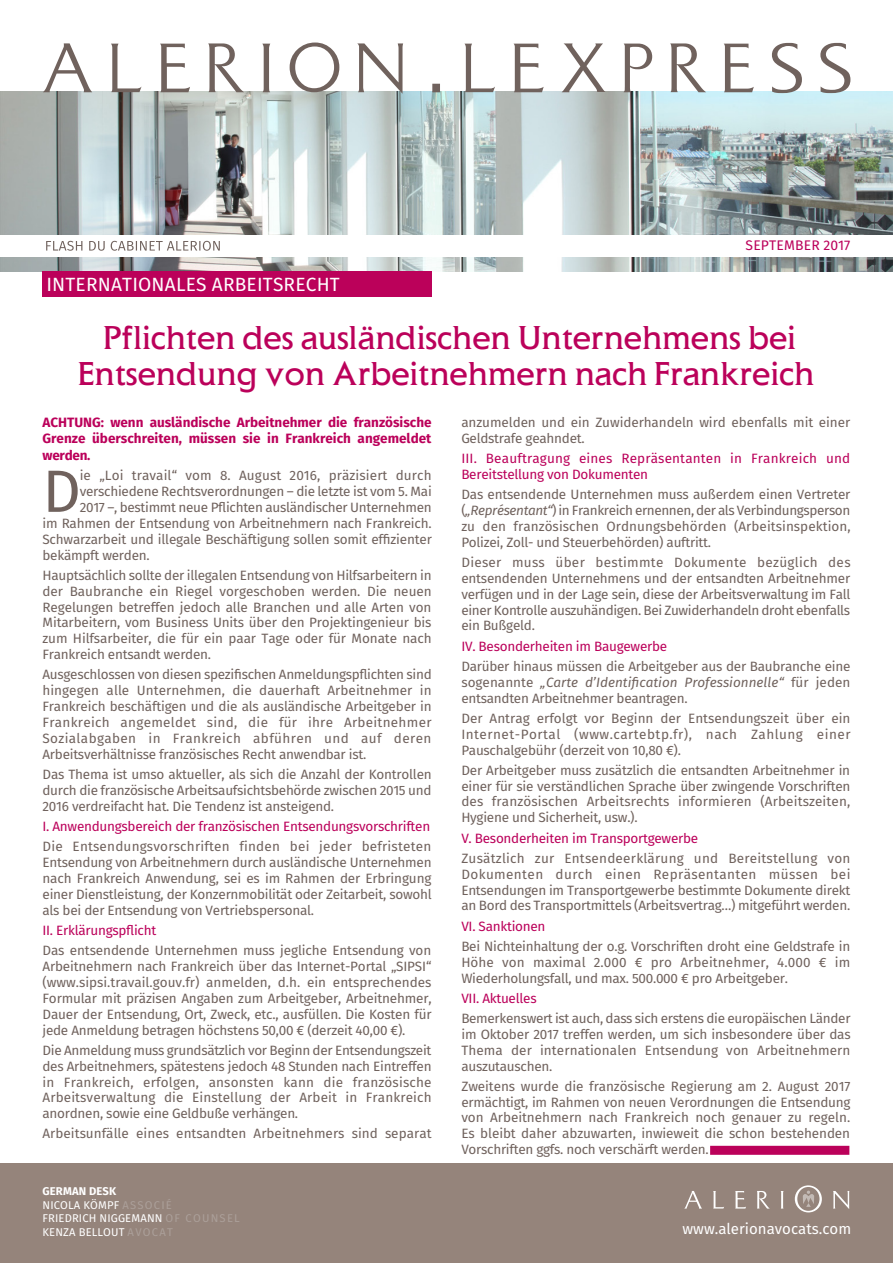
<style>
.page{position:relative;width:893px;height:1263px;background:#fff}
.page>*{position:absolute;margin:0;border:0;box-sizing:border-box;transform-origin:0 0}
.t1{font:59.7px "Fira Sans";color:#70625d}
.t2{font:30px/36px "Elan";color:#bb015a;text-align:center}
.t3{font:19.2px "Fira Sans";letter-spacing:.01em;color:#fff}
.t4{font:15px "Fira Sans";color:#fff}
.t5{font:13.95px "Fira Sans";letter-spacing:.01em;color:#bb015a}
.t6{font:13.5px/15.9px "Fira Sans";letter-spacing:-.02em;color:#70625d;text-align:justify}
.t7{font:13.5px "Fira Sans";letter-spacing:-.02em;color:#bb015a}
.t8{font:700 13.5px/16.5px "Fira Sans";color:#bb015a;text-align:justify}
.t9{font:13.5px/15.9px "Fira Sans";letter-spacing:.01em;color:#bb015a}
.t10{font:13.5px "Fira Sans";color:#70625d}
.t11{font:13.5px "Fira Sans";letter-spacing:.005em;color:#70625d}
.t12{font:11.25px "Fira Sans";letter-spacing:.01em;color:#fff}
.t13{font:700 11.25px "Fira Sans";letter-spacing:.01em;color:#fff}
.s1{color:#ab9f99}
.s2{font-style:italic}
</style>
<div class="page">
<div style="left:0;top:1163px;width:893px;height:100px;background:#95847b"></div>
<img style="left:0;top:92px;width:893px;height:179px">
<svg style="left:685px;top:1191px;width:17px;height:17px"></svg>
<svg style="left:713px;top:1191px;width:11px;height:17px"></svg>
<svg style="left:735px;top:1191px;width:11px;height:17px"></svg>
<svg style="left:757px;top:1191px;width:12px;height:17px"></svg>
<svg style="left:781px;top:1191px;width:2px;height:17px"></svg>
<svg style="left:833px;top:1191px;width:16px;height:18px"></svg>
<svg style="left:795px;top:1185px;width:27px;height:27px"></svg>
<div style="left:43px;top:271px;width:389px;height:26px;background:#bb015a"></div>
<svg style="left:43px;top:43px;width:807px;height:51px"></svg>
<div style="left:710px;top:1146px;width:139px;height:9px;background:#bb015a"></div>
<div style="left:0;top:235px;width:893px;height:21px;background:#fff"></div>
<svg style="left:46px;top:241px;width:174px;height:10px"></svg>
<p class="t3" style="left:46px;top:271px;width:295px">INTERNATIONALES ARBEITSRECHT</p>
<p class="t5" style="left:746px;top:235px;width:106px">SEPTEMBER 2017</p>
<p class="t2" style="left:78px;top:320px;width:738px">Pflichten des ausländischen Unternehmens bei<br>Entsendung von Arbeitnehmern nach Frankreich</p>
<p class="t8" style="left:43px;top:414px;width:391px">ACHTUNG: wenn ausländische Arbeitnehmer die französische Grenze überschreiten, müssen sie in Frankreich angemeldet werden.</p>
<p class="t1" style="left:43px;top:449px;width:40px">D</p>
<p class="t11" style="left:80px;top:466px;width:353px">ie „Loi travail“ vom 8. August 2016, präzisiert durch</p>
<p class="t6" style="left:80px;top:483px;width:354px">verschiedene Rechtsverordnungen – die letzte ist vom 5. Mai</p>
<p class="t6" style="left:80px;top:499px;width:354px">2017 –, bestimmt neue Pflichten ausländischer Unternehmen</p>
<p class="t6" style="left:43px;top:515px;width:391px">im Rahmen der Entsendung von Arbeitnehmern nach Frankreich.</p>
<p class="t6" style="left:43px;top:531px;width:391px">Schwarzarbeit und illegale Beschäftigung sollen somit effizienter</p>
<p class="t6" style="left:43px;top:547px;width:109px">bekämpft werden.</p>
<p class="t6" style="left:43px;top:567px;width:391px">Hauptsächlich sollte der illegalen Entsendung von Hilfsarbeitern in der Baubranche ein Riegel vorgeschoben werden. Die neuen Regelungen betreffen jedoch alle Branchen und alle Arten von Mitarbeitern, vom Business Units über den Projektingenieur bis zum Hilfsarbeiter, die für ein paar Tage oder für Monate nach Frankreich entsandt werden.</p>
<p class="t6" style="left:43px;top:667px;width:391px">Ausgeschlossen von diesen spezifischen Anmeldungspflichten sind hingegen alle Unternehmen, die dauerhaft Arbeitnehmer in Frankreich beschäftigen und die als ausländische Arbeitgeber in Frankreich angemeldet sind, die für ihre Arbeitnehmer Sozialabgaben in Frankreich abführen und auf deren Arbeitsverhältnisse französisches Recht anwendbar ist.</p>
<p class="t6" style="left:43px;top:766px;width:391px">Das Thema ist umso aktueller, als sich die Anzahl der Kontrollen durch die französische Arbeitsaufsichtsbehörde zwischen 2015 und 2016 verdreifacht hat. Die Tendenz ist ansteigend.</p>
<p class="t7" style="left:43px;top:817px;width:389px">I. Anwendungsbereich der französischen Entsendungsvorschriften</p>
<p class="t6" style="left:43px;top:838px;width:391px">Die Entsendungsvorschriften finden bei jeder befristeten Entsendung von Arbeitnehmern durch ausländische Unternehmen nach Frankreich Anwendung, sei es im Rahmen der Erbringung einer Dienstleistung, der Konzernmobilität oder Zeitarbeit, sowohl als bei der Entsendung von Vertriebspersonal.</p>
<p class="t7" style="left:43px;top:921px;width:115px">II. Erklärungspflicht</p>
<p class="t6" style="left:43px;top:942px;width:391px">Das entsendende Unternehmen muss jegliche Entsendung von Arbeitnehmern nach Frankreich über das Internet-Portal „SIPSI“ (www.sipsi.travail.gouv.fr) anmelden, d.h. ein entsprechendes Formular mit präzisen Angaben zum Arbeitgeber, Arbeitnehmer, Dauer der Entsendung, Ort, Zweck, etc., ausfüllen. Die Kosten für jede Anmeldung betragen höchstens 50,00 € (derzeit 40,00 €).</p>
<p class="t6" style="left:43px;top:1042px;width:391px">Die Anmeldung muss grundsätzlich vor Beginn der Entsendungszeit des Arbeitnehmers, spätestens jedoch 48 Stunden nach Eintreffen in Frankreich, erfolgen, ansonsten kann die französische Arbeitsverwaltung die Einstellung der Arbeit in Frankreich anordnen, sowie eine Geldbuße verhängen.</p>
<p class="t10" style="left:43px;top:1124px;width:391px">Arbeitsunfälle eines entsandten Arbeitnehmers sind separat</p>
<p class="t13" style="left:43px;top:1184px;width:75px">GERMAN DESK</p>
<p class="t12" style="left:43px;top:1197px;width:131px">NICOLA KÖMPF <span class="s1">ASSOCIÉ</span></p>
<p class="t12" style="left:43px;top:1211px;width:199px">FRIEDRICH NIGGEMANN <span class="s1">OF COUNSEL</span></p>
<p class="t12" style="left:43px;top:1224px;width:132px">KENZA BELLOUT <span class="s1">AVOCAT</span></p>
<p class="t6" style="left:461px;top:414px;width:390px">anzumelden und ein Zuwiderhandeln wird ebenfalls mit einer<br>Geldstrafe geahndet.</p>
<p class="t9" style="left:461px;top:450px;width:390px">III. Beauftragung eines Repräsentanten in Frankreich und<br>Bereitstellung von Dokumenten</p>
<p class="t6" style="left:461px;top:486px;width:391px">Das entsendende Unternehmen muss außerdem einen Vertreter (<span class="s2">„Représentant“</span>) in Frankreich ernennen, der als Verbindungsperson zu den französischen Ordnungsbehörden (Arbeitsinspektion, Polizei, Zoll- und Steuerbehörden) auftritt.</p>
<p class="t6" style="left:461px;top:554px;width:391px">Dieser muss über bestimmte Dokumente bezüglich des entsendenden Unternehmens und der entsandten Arbeitnehmer verfügen und in der Lage sein, diese der Arbeitsverwaltung im Fall einer Kontrolle auszuhändigen. Bei Zuwiderhandeln droht ebenfalls ein Bußgeld.</p>
<p class="t7" style="left:461px;top:636px;width:207px">IV. Besonderheiten im Baugewerbe</p>
<p class="t6" style="left:461px;top:658px;width:391px">Darüber hinaus müssen die Arbeitgeber aus der Baubranche eine sogenannte <span class="s2">„Carte d’Identification Professionnelle“</span> für jeden entsandten Arbeitnehmer beantragen.</p>
<p class="t6" style="left:461px;top:710px;width:391px">Der Antrag erfolgt vor Beginn der Entsendungszeit über ein Internet-Portal (www.cartebtp.fr), nach Zahlung einer Pauschalgebühr (derzeit von 10,80 €).</p>
<p class="t6" style="left:461px;top:762px;width:391px">Der Arbeitgeber muss zusätzlich die entsandten Arbeitnehmer in einer für sie verständlichen Sprache über zwingende Vorschriften des französischen Arbeitsrechts informieren (Arbeitszeiten, Hygiene und Sicherheit, usw.).</p>
<p class="t7" style="left:461px;top:828px;width:238px">V. Besonderheiten im Transportgewerbe</p>
<p class="t6" style="left:461px;top:850px;width:391px">Zusätzlich zur Entsendeerklärung und Bereitstellung von Dokumenten durch einen Repräsentanten müssen bei Entsendungen im Transportgewerbe bestimmte Dokumente direkt an Bord des Transportmittels (Arbeitsvertrag…) mitgeführt werden.</p>
<p class="t7" style="left:461px;top:916px;width:86px">VI. Sanktionen</p>
<p class="t6" style="left:461px;top:938px;width:390px">Bei Nichteinhaltung der o.g. Vorschriften droht eine Geldstrafe in Höhe von maximal 2.000 € pro Arbeitnehmer, 4.000 € im Wiederholungsfall, und max. 500.000 € pro Arbeitgeber.</p>
<p class="t7" style="left:461px;top:988px;width:77px">VII. Aktuelles</p>
<p class="t6" style="left:461px;top:1010px;width:391px">Bemerkenswert ist auch, dass sich erstens die europäischen Länder im Oktober 2017 treffen werden, um sich insbesondere über das Thema der internationalen Entsendung von Arbeitnehmern auszutauschen.</p>
<p class="t6" style="left:461px;top:1078px;width:391px">Zweitens wurde die französische Regierung am 2. August 2017 ermächtigt, im Rahmen von neuen Verordnungen die Entsendung von Arbeitnehmern nach Frankreich noch genauer zu regeln.<br>Es bleibt daher abzuwarten, inwieweit die schon bestehenden Vorschriften ggfs. noch verschärft werden.</p>
<p class="t4" style="left:682px;top:1218px;width:170px">www.alerionavocats.com</p>
</div>
